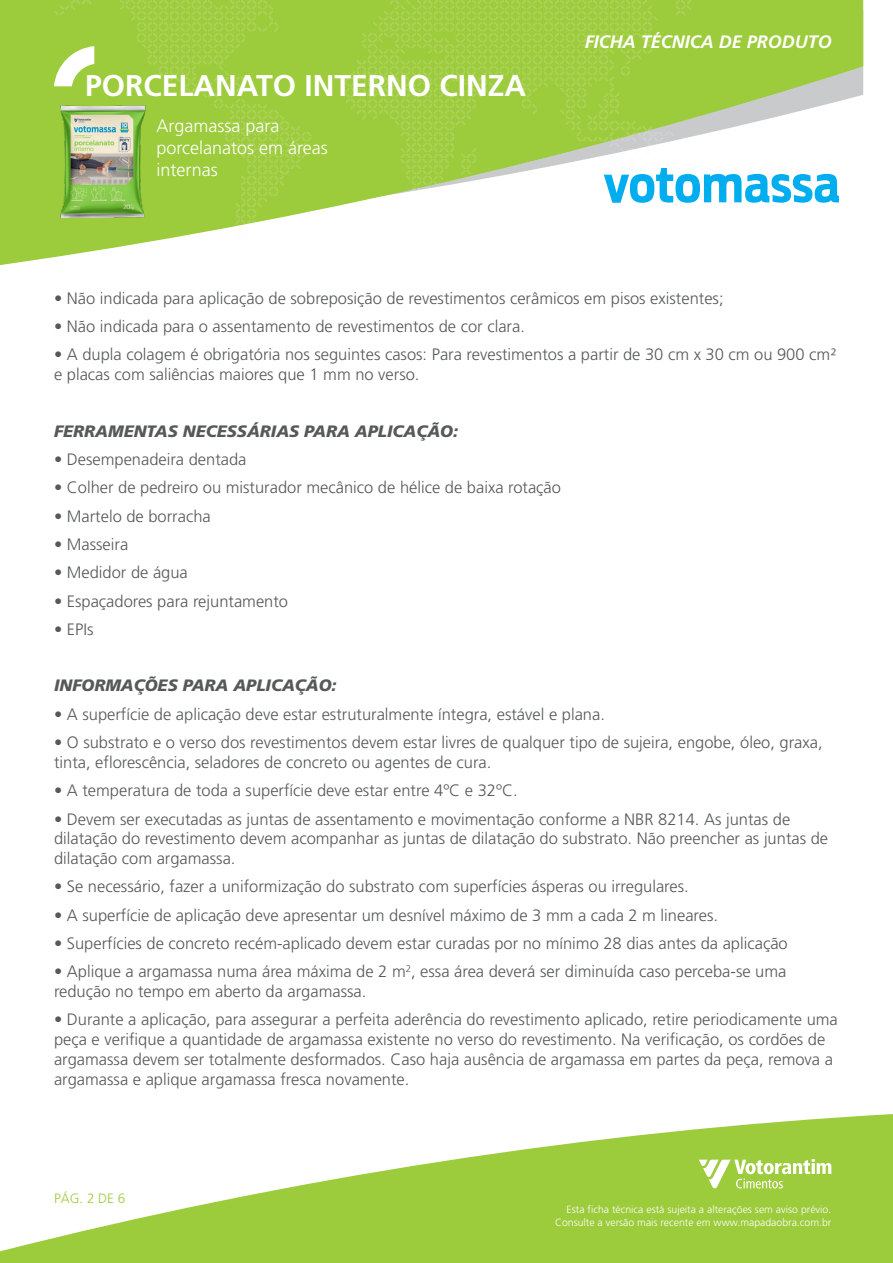
<style>
.page{position:relative;width:893px;height:1263px;background:#fff}
.page>*{position:absolute;margin:0;border:0;box-sizing:border-box;transform-origin:0 0}
.t1{font:700 30px "Frutiger LT Std";color:#fff}
.t2{font:300 18px/21.6px "Frutiger";color:#fff}
.t3{font:italic 700 18px "Frutiger LT Std";color:#fff}
.corpotexto{font:300 16.5px/19.8px "Frutiger";color:#57585a}
.t4{font:italic 900 16.5px "Frutiger LT Std";color:#57585a}
.t5{font:300 13.5px "Frutiger";color:#9ccb3b}
.t6{font:300 10.5px/12.6px "Frutiger";color:#fff;text-align:right}
</style>
<div class="page">
<svg style="left:0;top:0;width:863px;height:265px"></svg>
<svg style="left:54px;top:0;width:692px;height:240px;fill:#9ccb3b"></svg>
<svg style="left:604px;top:168px;width:235px;height:35px"></svg>
<svg style="left:54px;top:46px;width:40px;height:40px"></svg>
<svg style="left:0;top:1114px;width:893px;height:149px;fill:#9ccb3b"></svg>
<svg style="left:699px;top:1159px;width:132px;height:29px"></svg>
<img style="left:54px;top:103px;width:97px;height:118px">
<h1 class="t1" style="left:85px;top:68px;width:442px">PORCELANATO INTERNO CINZA</h1>
<p class="t2" style="left:157px;top:116px;width:173px">Argamassa para porcelanatos em áreas internas</p>
<p class="t3" style="left:585px;top:31px;width:249px">FICHA TÉCNICA DE PRODUTO</p>
<p class="corpotexto" style="left:54px;top:288px;width:671px">• Não indicada para aplicação de sobreposição de revestimentos cerâmicos em pisos existentes;</p>
<p class="corpotexto" style="left:54px;top:317px;width:472px">• Não indicada para o assentamento de revestimentos de cor clara.</p>
<p class="corpotexto" style="left:54px;top:345px;width:784px">• A dupla colagem é obrigatória nos seguintes casos: Para revestimentos a partir de 30 cm x 30 cm ou 900 cm² e placas com saliências maiores que 1 mm no verso.</p>
<p class="t4" style="left:54px;top:421px;width:406px">FERRAMENTAS NECESSÁRIAS PARA APLICAÇÃO:</p>
<p class="corpotexto" style="left:54px;top:450px;width:194px">• Desempenadeira dentada</p>
<p class="corpotexto" style="left:54px;top:478px;width:509px">• Colher de pedreiro ou misturador mecânico de hélice de baixa rotação</p>
<p class="corpotexto" style="left:54px;top:506px;width:158px">• Martelo de borracha</p>
<p class="corpotexto" style="left:54px;top:535px;width:76px">• Masseira</p>
<p class="corpotexto" style="left:54px;top:563px;width:135px">• Medidor de água</p>
<p class="corpotexto" style="left:54px;top:591px;width:236px">• Espaçadores para rejuntamento</p>
<p class="corpotexto" style="left:54px;top:619px;width:41px">• EPIs</p>
<p class="t4" style="left:54px;top:676px;width:284px">INFORMAÇÕES PARA APLICAÇÃO:</p>
<p class="corpotexto" style="left:54px;top:704px;width:552px">• A superfície de aplicação deve estar estruturalmente íntegra, estável e plana.</p>
<p class="corpotexto" style="left:54px;top:733px;width:770px">• O substrato e o verso dos revestimentos devem estar livres de qualquer tipo de sujeira, engobe, óleo, graxa, tinta, eflorescência, seladores de concreto ou agentes de cura.</p>
<p class="corpotexto" style="left:54px;top:781px;width:465px">• A temperatura de toda a superfície deve estar entre 4ºC e 32ºC.</p>
<p class="corpotexto" style="left:54px;top:809px;width:776px">• Devem ser executadas as juntas de assentamento e movimentação conforme a NBR 8214. As juntas de dilatação do revestimento devem acompanhar as juntas de dilatação do substrato. Não preencher as juntas de dilatação com argamassa.</p>
<p class="corpotexto" style="left:54px;top:877px;width:636px">• Se necessário, fazer a uniformização do substrato com superfícies ásperas ou irregulares.</p>
<p class="corpotexto" style="left:54px;top:905px;width:666px">• A superfície de aplicação deve apresentar um desnível máximo de 3 mm a cada 2 m lineares.</p>
<p class="corpotexto" style="left:54px;top:934px;width:735px">• Superfícies de concreto recém-aplicado devem estar curadas por no mínimo 28 dias antes da aplicação</p>
<p class="corpotexto" style="left:54px;top:962px;width:734px">• Aplique a argamassa numa área máxima de 2 m<sup>2</sup>, essa área deverá ser diminuída caso perceba-se uma redução no tempo em aberto da argamassa.</p>
<p class="corpotexto" style="left:54px;top:1010px;width:785px">• Durante a aplicação, para assegurar a perfeita aderência do revestimento aplicado, retire periodicamente uma peça e verifique a quantidade de argamassa existente no verso do revestimento. Na verificação, os cordões de argamassa devem ser totalmente desformados. Caso haja ausência de argamassa em partes da peça, remova a argamassa e aplique argamassa fresca novamente.</p>
<p class="t5" style="left:54px;top:1191px;width:73px">PÁG. 2 DE 6</p>
<p class="t6" style="left:555px;top:1204px;width:278px">Esta ficha técnica está sujeita a alterações sem aviso prévio.<br>Consulte a versão mais recente em www.mapadaobra.com.br</p>
</div>
